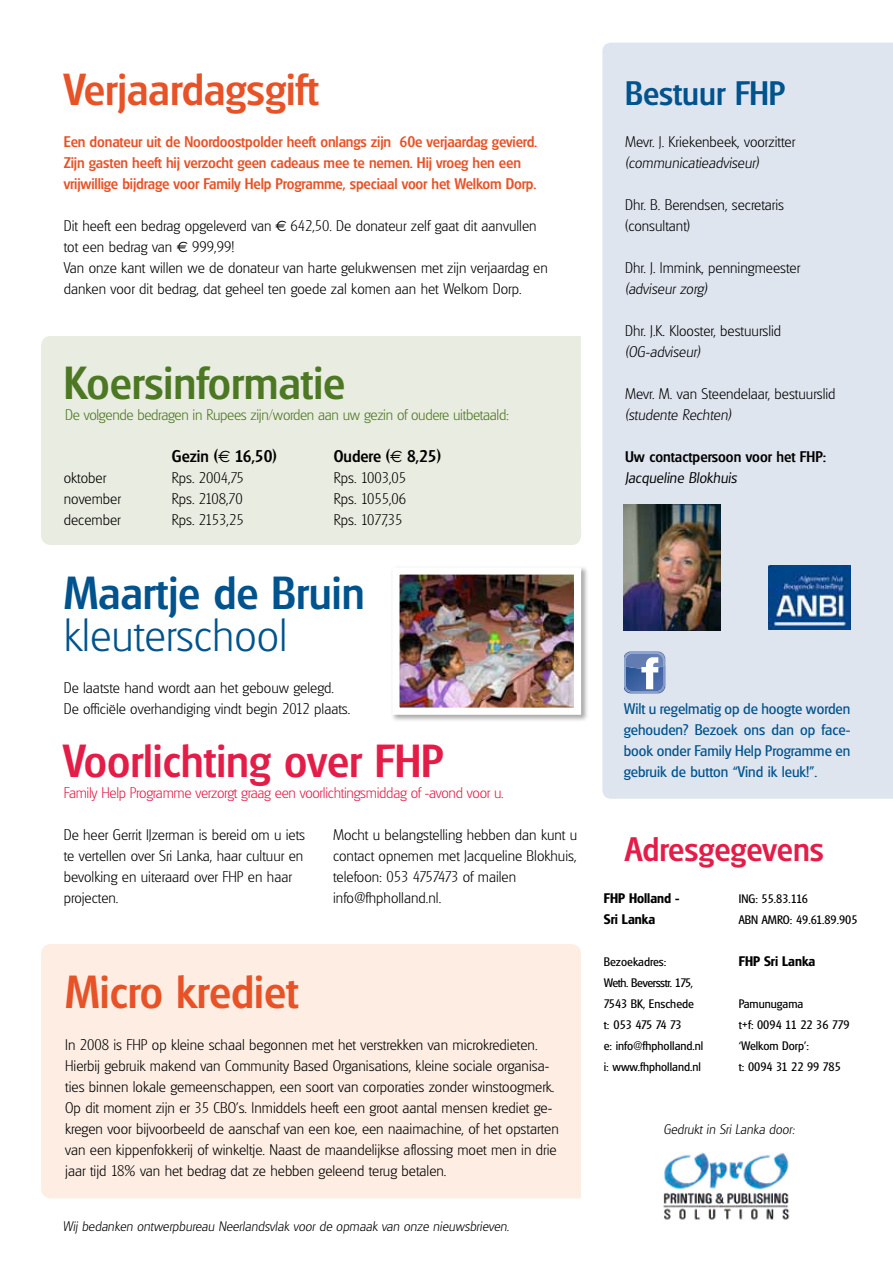
<style>
.page{position:relative;width:893px;height:1263px;background:#fff}
.page>*{position:absolute;margin:0;border:0;box-sizing:border-box;transform-origin:0 0}
.t1{font:500 45px "Glasgow";color:#e41d48}
.t2{font:500 45px "Glasgow";color:#4c7723}
.t3{font:500 45px "Glasgow";color:#00538d}
.t4{font:200 45px "Glasgow";color:#00538d}
.t5{font:500 45px "Glasgow";color:#e85227}
.t6{font:500 43.5px "Glasgow";color:#e85227}
.t7{font:500 33px "Glasgow";color:#e41d48}
.t8{font:500 33px "Glasgow";color:#00538d}
.t9{font:500 16.5px "Glasgow";color:#000}
.t10{font:200 15px/21px "Glasgow";color:#000}
.t11{font:500 15px/21px "Glasgow";letter-spacing:-.01em;color:#e85227}
.t12{font:15px/21px "Glasgow";color:#00538d;text-align:justify}
.t13{font:200 15px "Glasgow";letter-spacing:-.02em;color:#e41d48}
.t14{font:200 15px "Iglasgow";color:#000}
.t15{font:200 15px "Glasgow";letter-spacing:-.02em;color:#4c7723}
.t16{font:500 15px "Glasgow";color:#000}
.t17{font:300 15px "Iglasgow";color:#000}
.t18{font:200 15px "Glasgow";letter-spacing:-.02em;color:#000}
.t19{font:200 13.5px "Iglasgow";color:#000}
.t20{font:600 13.5px/21px "Glasgow";color:#000}
.t21{font:12px/21px "Glasgow";color:#000}
.s1{font-family:"Euro Sans";font-weight:400}
</style>
<div class="page">
<div style="left:602px;top:43px;width:291px;height:756px;background:#dfe5ef"></div>
<img style="left:624px;top:504px;width:96px;height:126px">
<div style="left:41px;top:944px;width:540px;height:254px;background:#fdede3"></div>
<div style="left:41px;top:336px;width:540px;height:209px;background:#e9ece0"></div>
<img style="left:768px;top:566px;width:82px;height:63px">
<svg style="left:624px;top:651px;width:41px;height:42px"></svg>
<img style="left:663px;top:1152px;width:127px;height:68px">
<div style="left:391px;top:566px;width:198px;height:156px;background:#000;opacity:.35"></div>
<img style="left:400px;top:575px;width:173px;height:132px">
<div style="left:392px;top:567px;width:189px;height:148px;border:7px solid #fff"></div>
<h2 class="t6" style="left:64px;top:64px;width:256px">Verjaardagsgift</h2>
<p class="t11" style="left:64px;top:131px;width:475px">Een donateur uit de Noordoostpolder heeft onlangs zijn 60e verjaardag gevierd.<br>Zijn gasten heeft hij verzocht geen cadeaus mee te nemen. Hij vroeg hen een vrijwillige bijdrage voor Family Help Programme, speciaal voor het Welkom Dorp.</p>
<p class="t10" style="left:64px;top:215px;width:486px">Dit heeft een bedrag opgeleverd van <span class="s1">€</span> 642,50. De donateur zelf gaat dit aanvullen tot een bedrag van <span class="s1">€</span> 999,99!<br>Van onze kant willen we de donateur van harte gelukwensen met zijn verjaardag en danken voor dit bedrag, dat geheel ten goede zal komen aan het Welkom Dorp.</p>
<h1 class="t2" style="left:64px;top:357px;width:283px">Koersinformatie</h1>
<p class="t15" style="left:65px;top:406px;width:445px">De volgende bedragen in Rupees zijn/worden aan uw gezin of oudere uitbetaald:</p>
<p class="t9" style="left:172px;top:446px;width:107px">Gezin (<span class="s1">€</span> 16,50)</p>
<p class="t9" style="left:334px;top:446px;width:109px">Oudere (<span class="s1">€</span> 8,25)</p>
<p class="t10" style="left:64px;top:467px;width:44px">oktober</p>
<p class="t10" style="left:172px;top:467px;width:74px">Rps. 2004,75</p>
<p class="t10" style="left:334px;top:467px;width:74px">Rps. 1003,05</p>
<p class="t10" style="left:64px;top:488px;width:59px">november</p>
<p class="t18" style="left:172px;top:490px;width:72px">Rps. 2108,70</p>
<p class="t10" style="left:334px;top:488px;width:74px">Rps. 1055,06</p>
<p class="t10" style="left:64px;top:509px;width:58px">december</p>
<p class="t10" style="left:172px;top:509px;width:73px">Rps. 2153,25</p>
<p class="t10" style="left:334px;top:509px;width:70px">Rps. 1077,35</p>
<h1 class="t3" style="left:64px;top:567px;width:302px">Maartje de Bruin</h1>
<h1 class="t4" style="left:64px;top:609px;width:225px">kleuterschool</h1>
<p class="t10" style="left:64px;top:677px;width:288px">De laatste hand wordt aan het gebouw gelegd.<br>De officiële overhandiging vindt begin 2012 plaats.</p>
<h1 class="t1" style="left:63px;top:735px;width:382px">Voorlichting over FHP</h1>
<p class="t13" style="left:64px;top:784px;width:441px">Family Help Programme verzorgt graag een voorlichtingsmiddag of -avond voor u.</p>
<p class="t10" style="left:64px;top:824px;width:243px">De heer Gerrit IJzerman is bereid om u iets te vertellen over Sri Lanka, haar cultuur en bevolking en uiteraard over FHP en haar projecten.</p>
<p class="t10" style="left:333px;top:824px;width:246px">Mocht u belangstelling hebben dan kunt u contact opnemen met Jacqueline Blokhuis, telefoon: 053 4757473 of mailen info@fhpholland.nl.</p>
<h1 class="t5" style="left:65px;top:966px;width:235px">Micro krediet</h1>
<p class="t10" style="left:65px;top:1034px;width:495px">In 2008 is FHP op kleine schaal begonnen met het verstrekken van microkredieten.<br>Hierbij gebruik makend van Community Based Organisations, kleine sociale organisa&shy;ties binnen lokale gemeenschappen, een soort van corporaties zonder winstoogmerk.<br>Op dit moment zijn er 35 CBO’s. Inmiddels heeft een groot aantal mensen krediet ge&shy;kregen voor bijvoorbeeld de aanschaf van een koe, een naaimachine, of het opstarten van een kippenfokkerij of winkeltje. Naast de maandelijkse aflossing moet men in drie jaar tijd 18% van het bedrag dat ze hebben geleend terug betalen.</p>
<p class="t19" style="left:62px;top:1219px;width:448px">Wij bedanken ontwerpbureau Neerlandsvlak voor de opmaak van onze nieuwsbrieven.</p>
<h3 class="t8" style="left:625px;top:74px;width:162px">Bestuur FHP</h3>
<p class="t10" style="left:625px;top:131px;width:172px">Mevr. J. Kriekenbeek, voorzitter</p>
<p class="t14" style="left:625px;top:154px;width:135px">(communicatieadviseur)</p>
<p class="t10" style="left:625px;top:194px;width:161px">Dhr. B. Berendsen, secretaris (consultant)</p>
<p class="t10" style="left:625px;top:257px;width:177px">Dhr. J. Immink, penningmeester</p>
<p class="t14" style="left:625px;top:280px;width:83px">(adviseur zorg)</p>
<p class="t10" style="left:625px;top:320px;width:158px">Dhr. J.K. Klooster, bestuurslid</p>
<p class="t14" style="left:625px;top:343px;width:76px">(OG-adviseur)</p>
<p class="t10" style="left:625px;top:383px;width:212px">Mevr. M. van Steendelaar, bestuurslid</p>
<p class="t14" style="left:625px;top:406px;width:107px">(studente Rechten)</p>
<p class="t16" style="left:625px;top:448px;width:203px">Uw contactpersoon voor het FHP:</p>
<p class="t17" style="left:625px;top:469px;width:113px">Jacqueline Blokhuis</p>
<p class="t12" style="left:624px;top:698px;width:228px">Wilt u regelmatig op de hoogte worden gehouden? Bezoek ons dan op face&shy;book onder Family Help Programme en gebruik de button “Vind ik leuk!”.</p>
<h3 class="t7" style="left:625px;top:830px;width:200px">Adresgegevens</h3>
<p class="t20" style="left:604px;top:887px;width:77px">FHP Holland -<br>Sri Lanka</p>
<p class="t21" style="left:604px;top:951px;width:101px">Bezoekadres:<br>Weth. Beversstr. 175,<br>7543 BK, Enschede<br>t: 053 475 74 73<br>e: info@fhpholland.nl i: www.fhpholland.nl</p>
<p class="t21" style="left:739px;top:888px;width:120px">ING: 55.83.116<br>ABN AMRO: 49.61.89.905</p>
<p class="t20" style="left:739px;top:950px;width:78px">FHP Sri Lanka</p>
<p class="t21" style="left:739px;top:993px;width:112px">Pamunugama<br>t+f: 0094 11 22 36 779 ‘Welkom Dorp’:<br>t: 0094 31 22 99 785</p>
<p class="t19" style="left:663px;top:1122px;width:133px">Gedrukt in Sri Lanka door:</p>
</div>
